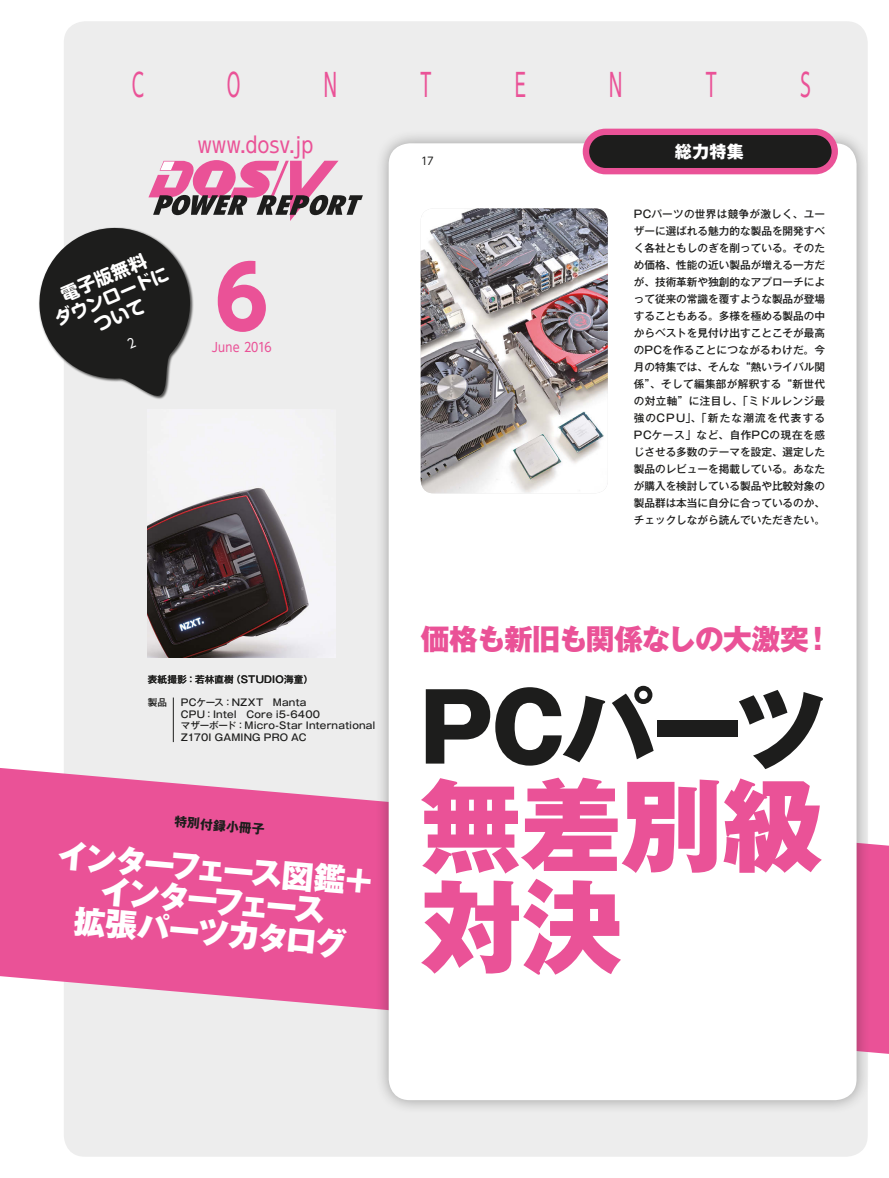
<style>
.page{position:relative;width:889px;height:1178px;background:#fff}
.page>*{position:absolute;margin:0;border:0;box-sizing:border-box;transform-origin:0 0}
.t1{font:800 100.95px/100.9px "Gothic MB101 Pro";color:#ea5297}
.t2{font:800 92.55px "Gothic MB101 Pro";letter-spacing:-.045em;color:#1d1d1c}
.t3{font:700 85.05px "UD Shin Go C Oniz Pr 6";color:#ea5297}
.t4{font:800 31.95px/32px "Gothic MB101 Pro";color:#fff;text-align:center}
.t5{font:31.95px "UD Shin Go C Osez Pr 6";color:#ea5297;scale:.65 1}
.t6{font:800 28.65px "Gothic MB101 Pro";letter-spacing:-.035em;color:#ea5297}
.t7{font:21.3px "UD Shin Go C Osez Pr 6";letter-spacing:-.005em;color:#ea5297}
.t8{font:700 17.85px/20.4px "Shin M Go Pro";color:#fff;text-align:center}
.t9{font:800 16.95px "Gothic MB101 Pro";color:#fff}
.t10{font:12.75px "UD Shin Go C Osez Pr 6";letter-spacing:.005em;color:#ea5297}
.t11{font:700 12.75px "Gothic MB101 Pro";color:#1d1d1c}
.t12{font:500 10.65px/17px "Gothic MB101 Pro";color:#1d1d1c;text-align:justify}
.t13{font:10.65px "UD Shin Go C Osez Pr 6";color:#1d1d1c}
.t14{font:500 9.6px/11.7px "Gothic MB101 Pro";letter-spacing:.015em;color:#1d1d1c}
</style>
<div class="page">
<div style="left:64px;top:21px;width:803px;height:1136px;background:#ededed;border-radius:21px"></div>
<svg style="left:0;top:768px;width:889px;height:286px;fill:#ea5297"></svg>
<div style="left:374px;top:129px;width:496px;height:985px;background:#1d1d1c;opacity:.4"></div>
<div style="left:389px;top:143px;width:467px;height:957px;background:#fff;border-radius:21px"></div>
<div style="left:586px;top:132px;width:248px;height:39px;background:#1d1d1c;border-radius:20px"></div>
<div style="left:583px;top:129px;width:255px;height:45px;border:6px solid #ea5297;border-radius:20px"></div>
<img style="left:148px;top:409px;width:188px;height:249px">
<img style="left:421px;top:208px;width:187px;height:285px">
<hr style="left:173px;top:697px;width:1px;height:45px;background:#1d1d1c">
<svg style="left:39px;top:160px;width:324px;height:239px"></svg>
<h3 class="t5" style="left:132px;top:60px;width:21px">C</h3>
<h3 class="t5" style="left:227px;top:60px;width:23px">O</h3>
<h3 class="t5" style="left:324px;top:60px;width:22px">N</h3>
<h3 class="t5" style="left:420px;top:60px;width:19px">T</h3>
<h3 class="t5" style="left:515px;top:60px;width:19px">E</h3>
<h3 class="t5" style="left:609px;top:60px;width:22px">N</h3>
<h3 class="t5" style="left:705px;top:60px;width:19px">T</h3>
<h3 class="t5" style="left:800px;top:60px;width:18px">S</h3>
<h3 class="t7" style="left:198px;top:128px;width:117px">www.dosv.jp</h3>
<h3 class="t8" style="left:43px;top:290px;width:124px;rotate:-23deg">電子版無料<br>ダウンロードについて</h3>
<h3 class="t3" style="left:215px;top:229px;width:55px">6</h3>
<p class="t10" style="left:212px;top:337px;width:62px">June 2016</p>
<p class="t14" style="left:148px;top:672px;width:167px">表紙撮影：若林直樹（STUDIO海童）</p>
<p class="t14" style="left:148px;top:695px;width:21px">製品</p>
<p class="t14" style="left:181px;top:695px;width:196px">PCケース：NZXT　Manta<br>CPU：Intel　Core i5-6400<br>マザーボード：Micro-Star International<br>Z170I GAMING PRO AC</p>
<p class="t11" style="left:176px;top:811px;width:92px;rotate:5deg">特別付録小冊子</p>
<h3 class="t4" style="left:59px;top:835px;width:320px;rotate:5deg">インターフェース図鑑＋インターフェース<br>拡張パーツカタログ</h3>
<p class="t13" style="left:421px;top:153px;width:13px">17</p>
<h3 class="t9" style="left:675px;top:137px;width:70px">総力特集</h3>
<p class="t12" style="left:634px;top:204px;width:193px">PCパーツの世界は競争が激しく、ユーザーに選ばれる魅力的な製品を開発すべく各社ともしのぎを削っている。そのため価格、性能の近い製品が増える一方だが、技術革新や独創的なアプローチによって従来の常識を覆すような製品が登場することもある。多様を極める製品の中からベストを見付け出すことこそが最高のPCを作ることにつながるわけだ。今月の特集では、そんな“熱いライバル関係”、そして編集部が解釈する“新世代の対立軸”に注目し、「ミドルレンジ最強のCPU」、「新たな潮流を代表するPCケース」など、自作PCの現在を感じさせる多数のテーマを設定、選定した製品のレビューを掲載している。あなたが購入を検討している製品や比較対象の製品群は本当に自分に合っているのか、チェックしながら読んでいただきたい。</p>
<h3 class="t6" style="left:421px;top:615px;width:413px">価格も新旧も関係なしの大激突！</h3>
<h2 class="t2" style="left:419px;top:651px;width:409px">PCパーツ</h2>
<h1 class="t1" style="left:420px;top:763px;width:404px">無差別級対決</h1>
</div>
